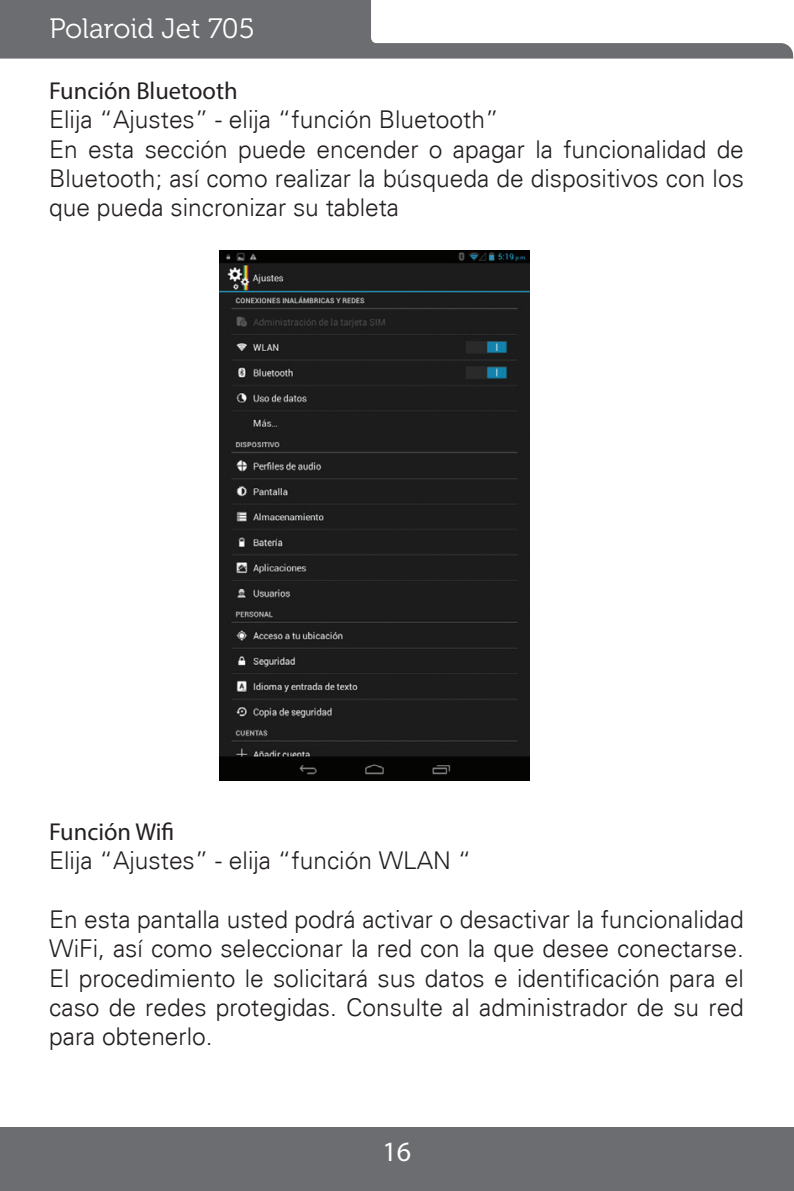
<style>
.page{position:relative;width:794px;height:1191px;background:#fff}
.page>*{position:absolute;margin:0;border:0;box-sizing:border-box;transform-origin:0 0}
.t1{font:28px "Museo 300";color:#fff}
.t2{font:28px "Myriad Pro";color:#fff}
.t3{font:300 24.5px/29.4px "Univers";color:#231f20}
.t4{font:24.5px "Myriad Pro";color:#231f20}
</style>
<div class="page">
<div style="left:0;top:1127px;width:794px;height:64px;background:#6c6d70"></div>
<svg style="left:0;top:0;width:793px;height:59px;fill:#6c6d70"></svg>
<img style="left:219px;top:251px;width:311px;height:529px">
<p class="t1" style="left:50px;top:14px;width:207px">Polaroid Jet 705</p>
<p class="t4" style="left:49px;top:75px;width:190px">Función Bluetooth</p>
<p class="t3" style="left:49px;top:105px;width:696px">Elija “Ajustes” - elija “función Bluetooth”<br>En esta sección puede encender o apagar la funcionalidad de Bluetooth; así como realizar la búsqueda de dispositivos con los que pueda sincronizar su tableta</p>
<p class="t4" style="left:49px;top:816px;width:127px">Función Wifi</p>
<p class="t3" style="left:49px;top:845px;width:424px">Elija “Ajustes” - elija “función WLAN “</p>
<p class="t3" style="left:49px;top:904px;width:696px;text-align:justify">En esta pantalla usted podrá activar o desactivar la funcionalidad WiFi, así como seleccionar la red con la que desee conectarse.<br>El procedimiento le solicitará sus datos e identificación para el caso de redes protegidas. Consulte al administrador de su red para obtenerlo.</p>
<p class="t2" style="left:382px;top:1134px;width:30px">16</p>
</div>
